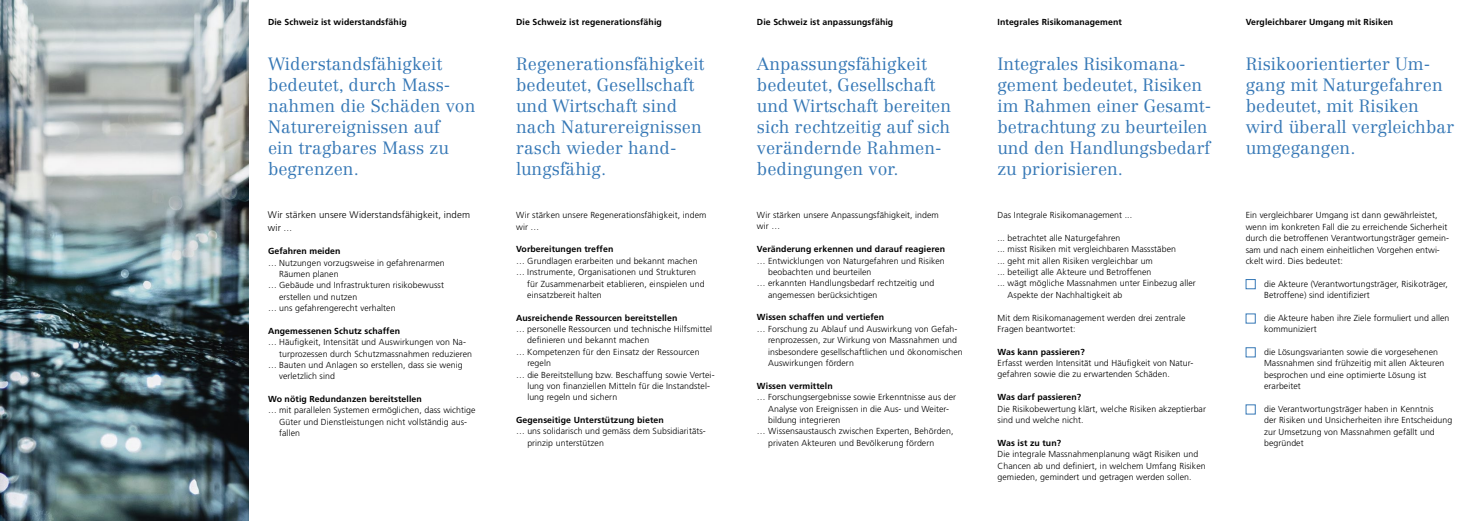
<style>
.page{position:relative;width:1474px;height:521px;background:#fff}
.page>*{position:absolute;margin:0;border:0;box-sizing:border-box;transform-origin:0 0}
.t1{font:300 17.5px/21px "Centennial LT Std";letter-spacing:.005em;color:#3678b6}
.t2{font:300 9.62px/13.1px "Frutiger LT Std";letter-spacing:.01em;color:#000}
.t3{font:300 8.75px/11.4px "Frutiger LT Std";letter-spacing:.01em;color:#000}
.t4{font:700 8.75px "Frutiger LT Std";letter-spacing:.01em;color:#000}
.s1{font-size:8.75px}
</style>
<div class="page">
<div style="left:1245px;top:347px;width:10px;height:10px;border:1px solid #3678b6"></div>
<img style="left:0;top:0;width:248px;height:521px">
<div style="left:1245px;top:279px;width:10px;height:10px;border:1px solid #3678b6"></div>
<p class="t4" style="left:268px;top:16px;width:140px">Die Schweiz ist widerstandsfähig</p>
<h1 class="t1" style="left:268px;top:53px;width:209px">Widerstandsfähigkeit bedeutet, durch Mass&shy;nahmen die Schäden von<br>Naturereignissen auf<br>ein tragbares Mass zu begrenzen.</h1>
<p class="t2" style="left:268px;top:209px;width:203px">Wir stärken unsere Widerstandsfähigkeit, indem wir <span class="s1">…</span></p>
<p class="t4" style="left:268px;top:246px;width:74px">Gefahren meiden</p>
<p class="t3" style="left:268px;top:257px;width:178px">… Nutzungen vorzugsweise in gefahrenarmen</p>
<p class="t3" style="left:279px;top:268px;width:61px">Räumen planen</p>
<p class="t3" style="left:268px;top:280px;width:177px">… Gebäude und Infrastrukturen risikobewusst</p>
<p class="t3" style="left:279px;top:291px;width:79px">erstellen und nutzen</p>
<p class="t3" style="left:268px;top:302px;width:129px">… uns gefahrengerecht verhalten</p>
<p class="t4" style="left:268px;top:326px;width:134px">Angemessenen Schutz schaffen</p>
<p class="t3" style="left:268px;top:337px;width:199px">… Häufigkeit, Intensität und Auswirkungen von Na-</p>
<p class="t3" style="left:279px;top:348px;width:194px">turprozessen durch Schutzmassnahmen reduzieren</p>
<p class="t3" style="left:268px;top:359px;width:196px">… Bauten und Anlagen so erstellen, dass sie wenig</p>
<p class="t3" style="left:279px;top:371px;width:57px">verletzlich sind</p>
<p class="t4" style="left:268px;top:394px;width:155px">Wo nötig Redundanzen bereitstellen</p>
<p class="t3" style="left:279px;top:405px;width:198px;text-indent:-11px">… mit parallelen Systemen ermöglichen, dass wichtige<br>Güter und Dienstleistungen nicht vollständig aus&shy;fallen</p>
<p class="t4" style="left:516px;top:16px;width:147px">Die Schweiz ist regenerationsfähig</p>
<h1 class="t1" style="left:516px;top:53px;width:190px">Regenerationsfähigkeit bedeutet, Gesellschaft und Wirtschaft sind nach Naturereignissen rasch wieder hand&shy;lungsfähig.</h1>
<p class="t3" style="left:516px;top:210px;width:192px">Wir stärken unsere Regenerationsfähigkeit, indem wir …</p>
<p class="t4" style="left:516px;top:244px;width:99px">Vorbereitungen treffen</p>
<p class="t3" style="left:516px;top:255px;width:183px">… Grundlagen erarbeiten und bekannt machen</p>
<p class="t3" style="left:516px;top:267px;width:181px">… Instrumente, Organisationen und Strukturen</p>
<p class="t3" style="left:527px;top:278px;width:179px">für Zusammenarbeit etablieren, einspielen und</p>
<p class="t3" style="left:527px;top:289px;width:76px">einsatzbereit halten</p>
<p class="t4" style="left:516px;top:312px;width:163px">Ausreichende Ressourcen bereitstellen</p>
<p class="t3" style="left:516px;top:323px;width:197px">… personelle Ressourcen und technische Hilfsmittel</p>
<p class="t3" style="left:527px;top:335px;width:123px">definieren und bekannt machen</p>
<p class="t3" style="left:516px;top:346px;width:185px">… Kompetenzen für den Einsatz der Ressourcen</p>
<p class="t3" style="left:527px;top:358px;width:25px">regeln</p>
<p class="t3" style="left:516px;top:369px;width:200px">… die Bereitstellung bzw. Beschaffung sowie Vertei-</p>
<p class="t3" style="left:527px;top:380px;width:184px">lung von finanziellen Mitteln für die Instandstel-</p>
<p class="t3" style="left:527px;top:392px;width:91px">lung regeln und sichern</p>
<p class="t4" style="left:516px;top:415px;width:149px">Gegenseitige Unterstützung bieten</p>
<p class="t3" style="left:527px;top:426px;width:180px;text-indent:-11px">… uns solidarisch und gemäss dem Subsidiaritäts&shy;prinzip unterstützen</p>
<p class="t4" style="left:757px;top:16px;width:138px">Die Schweiz ist anpassungsfähig</p>
<h1 class="t1" style="left:757px;top:53px;width:196px">Anpassungsfähigkeit bedeutet, Gesellschaft und Wirtschaft bereiten sich rechtzeitig auf sich verändernde Rahmen&shy;bedingungen vor.</h1>
<p class="t3" style="left:757px;top:209px;width:183px">Wir stärken unsere Anpassungsfähigkeit, indem wir …</p>
<p class="t4" style="left:757px;top:244px;width:189px">Veränderung erkennen und darauf reagieren</p>
<p class="t3" style="left:757px;top:255px;width:189px">… Entwicklungen von Naturgefahren und Risiken</p>
<p class="t3" style="left:768px;top:266px;width:105px">beobachten und beurteilen</p>
<p class="t3" style="left:757px;top:278px;width:179px">… erkannten Handlungsbedarf rechtzeitig und</p>
<p class="t3" style="left:768px;top:289px;width:111px">angemessen berücksichtigen</p>
<p class="t4" style="left:757px;top:312px;width:129px">Wissen schaffen und vertiefen</p>
<p class="t3" style="left:768px;top:323px;width:196px;text-indent:-11px">… Forschung zu Ablauf und Auswirkung von Gefah&shy;renprozessen, zur Wirkung von Massnahmen und insbesondere gesellschaftlichen und ökonomischen Auswirkungen fördern</p>
<p class="t4" style="left:757px;top:380px;width:77px">Wissen vermitteln</p>
<p class="t3" style="left:757px;top:391px;width:200px">… Forschungsergebnisse sowie Erkenntnisse aus der</p>
<p class="t3" style="left:768px;top:403px;width:182px">Analyse von Ereignissen in die Aus- und Weiter-</p>
<p class="t3" style="left:768px;top:414px;width:74px">bildung integrieren</p>
<p class="t3" style="left:757px;top:426px;width:198px">… Wissensaustausch zwischen Experten, Behörden,</p>
<p class="t3" style="left:768px;top:437px;width:168px">privaten Akteuren und Bevölkerung fördern</p>
<p class="t4" style="left:997px;top:16px;width:126px">Integrales Risikomanagement</p>
<h1 class="t1" style="left:997px;top:53px;width:214px">Integrales Risikomana&shy;gement bedeutet, Risiken im Rahmen einer Gesamt&shy;betrachtung zu beurteilen und den Handlungsbedarf zu priorisieren.</h1>
<p class="t3" style="left:997px;top:210px;width:136px">Das Integrale Risikomanagement ...</p>
<p class="t3" style="left:997px;top:232px;width:124px">... betrachtet alle Naturgefahren</p>
<p class="t3" style="left:997px;top:244px;width:180px">... misst Risiken mit vergleichbaren Massstäben</p>
<p class="t3" style="left:997px;top:255px;width:157px">... geht mit allen Risiken vergleichbar um</p>
<p class="t3" style="left:997px;top:266px;width:155px">... beteiligt alle Akteure und Betroffenen</p>
<p class="t3" style="left:997px;top:278px;width:200px">... wägt mögliche Massnahmen unter Einbezug aller</p>
<p class="t3" style="left:1007px;top:289px;width:116px">Aspekte der Nachhaltigkeit ab</p>
<p class="t3" style="left:997px;top:312px;width:189px">Mit dem Risikomanagement werden drei zentrale<br>Fragen beantwortet:</p>
<p class="t4" style="left:997px;top:346px;width:89px">Was kann passieren?</p>
<p class="t3" style="left:997px;top:357px;width:197px">Erfasst werden Intensität und Häufigkeit von Natur&shy;gefahren sowie die zu erwartenden Schäden.</p>
<p class="t4" style="left:997px;top:392px;width:85px">Was darf passieren?</p>
<p class="t3" style="left:997px;top:403px;width:210px">Die Risikobewertung klärt, welche Risiken akzeptierbar sind und welche nicht.</p>
<p class="t4" style="left:997px;top:437px;width:65px">Was ist zu tun?</p>
<p class="t3" style="left:997px;top:448px;width:210px">Die integrale Massnahmenplanung wägt Risiken und<br>Chancen ab und definiert, in welchem Umfang Risiken gemieden, gemindert und getragen werden sollen.</p>
<p class="t4" style="left:1245px;top:16px;width:149px">Vergleichbarer Umgang mit Risiken</p>
<h1 class="t1" style="left:1245px;top:53px;width:210px">Risikoorientierter Um&shy;gang mit Naturgefahren bedeutet, mit Risiken wird überall vergleichbar umgegangen.</h1>
<p class="t3" style="left:1245px;top:210px;width:205px">Ein vergleichbarer Umgang ist dann gewährleistet, wenn im konkreten Fall die zu erreichende Sicherheit durch die betroffenen Verantwortungsträger gemein&shy;sam und nach einem einheitlichen Vorgehen entwi&shy;ckelt wird. Dies bedeutet:</p>
<p class="t3" style="left:1263px;top:278px;width:185px">die Akteure (Verantwortungsträger, Risikoträger,<br>Betroffene) sind identifiziert</p>
<p class="t3" style="left:1263px;top:312px;width:187px">die Akteure haben ihre Ziele formuliert und allen kommuniziert</p>
<p class="t3" style="left:1263px;top:346px;width:182px">die Lösungsvarianten sowie die vorgesehenen Massnahmen sind frühzeitig mit allen Akteuren besprochen und eine optimierte Lösung ist erarbeitet</p>
<p class="t3" style="left:1263px;top:403px;width:190px">die Verantwortungsträger haben in Kenntnis<br>der Risiken und Unsicherheiten ihre Entscheidung zur Umsetzung von Massnahmen gefällt und begründet</p>
</div>
